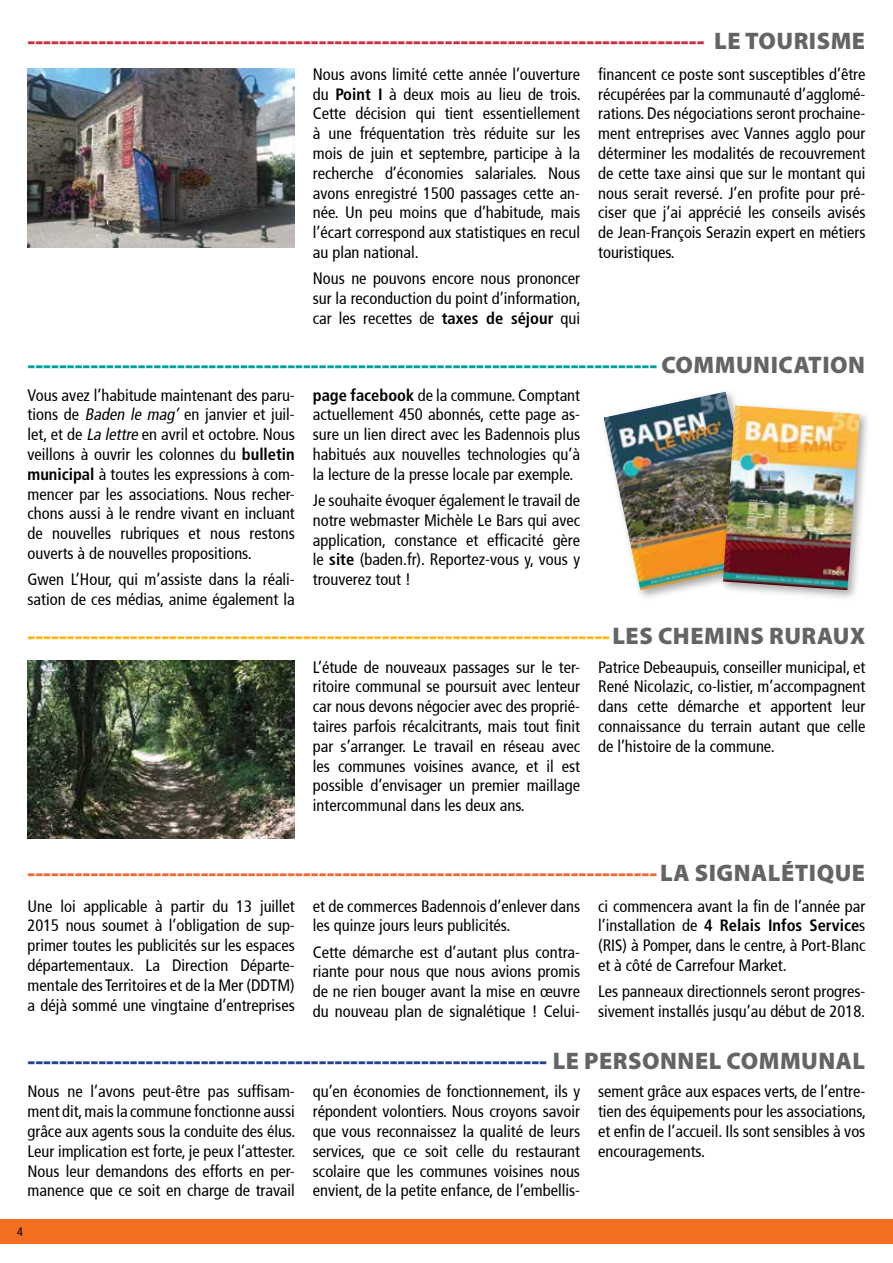
<style>
.page{position:relative;width:893px;height:1263px;background:#fff}
.page>*{position:absolute;margin:0;border:0;box-sizing:border-box;transform-origin:0 0}
.t1{font:900 24px "Myriad Pro";letter-spacing:.02em;color:#d12c3f}
.t2{font:900 24px "Myriad Pro";letter-spacing:.02em;color:#f26836}
.t3{font:900 24px "Myriad Pro";letter-spacing:.02em;color:#00a29f}
.t4{font:900 24px "Myriad Pro";letter-spacing:.02em;color:#fdb913}
.t5{font:900 24px "Myriad Pro";letter-spacing:.02em;color:#25408f}
.t6{font:condensed 16.5px/19.8px "Frutiger";color:#000;text-align:justify}
.t7{font:700 condensed 16.5px "Frutiger LT Std";color:#000}
.t8{font:condensed 12px "Frutiger";color:#000}
.s1{color:#636466}
.s2{font-family:"Frutiger LT Std";font-weight:700}
.s3{font-style:italic}
.s4{font-family:"Frutiger";font-weight:400}
</style>
<div class="page">
<div style="left:0;top:1219px;width:893px;height:25px;background:#f36f21"></div>
<img style="left:28px;top:661px;width:267px;height:178px">
<img style="left:28px;top:69px;width:267px;height:178px">
<div style="left:599px;top:388px;width:174px;height:213px;background:#000;opacity:.35"></div>
<img style="left:604px;top:392px;width:158px;height:198px">
<div style="left:719px;top:401px;width:152px;height:201px;background:#000;opacity:.35"></div>
<img style="left:723px;top:405px;width:137px;height:185px">
<h1 class="t1" style="left:28px;top:25px;width:839px">-------------------------------------------------------------------------------------- <span class="s1">LE TOURISME</span></h1>
<p class="t6" style="left:313px;top:64px;width:269px">Nous avons limité cette année l’ouverture du <span class="s2">Point I</span> à deux mois au lieu de trois.<br>Cette décision qui tient essentiellement à une fréquentation très réduite sur les mois de juin et septembre, participe à la recherche d’économies salariales. Nous avons enregistré 1500 passages cette an&shy;née. Un peu moins que d’habitude, mais l’écart correspond aux statistiques en recul au plan national.</p>
<p class="t6" style="left:313px;top:269px;width:269px">Nous ne pouvons encore nous prononcer sur la reconduction du point d’information, car les recettes de <span class="s2">taxes de séjour</span> qui</p>
<p class="t6" style="left:598px;top:64px;width:269px">financent ce poste sont susceptibles d’être récupérées par la communauté d’agglomé&shy;rations. Des négociations seront prochaine&shy;ment entreprises avec Vannes agglo pour déterminer les modalités de recouvrement de cette taxe ainsi que sur le montant qui nous serait reversé. J’en profite pour pré&shy;ciser que j’ai apprécié les conseils avisés de Jean-François Serazin expert en métiers touristiques.</p>
<h1 class="t3" style="left:28px;top:349px;width:839px">-------------------------------------------------------------------------------- <span class="s1">COMMUNICATION</span></h1>
<p class="t6" style="left:28px;top:385px;width:269px">Vous avez l’habitude maintenant des paru&shy;tions de <span class="s3">Baden le mag’</span> en janvier et juil&shy;let, et de <span class="s3">La lettre</span> en avril et octobre. Nous veillons à ouvrir les colonnes du <span class="s2">bulletin municipal</span> à toutes les expressions à com&shy;mencer par les associations. Nous recher&shy;chons aussi à le rendre vivant en incluant de nouvelles rubriques et nous restons ouverts à de nouvelles propositions.</p>
<p class="t6" style="left:28px;top:570px;width:269px">Gwen L’Hour, qui m’assiste dans la réali&shy;sation de ces médias, anime également la</p>
<p class="t6" style="left:313px;top:385px;width:269px"><span class="s2">page facebook</span> de la commune. Comptant actuellement 450 abonnés, cette page as&shy;sure un lien direct avec les Badennois plus habitués aux nouvelles technologies qu’à la lecture de la presse locale par exemple.</p>
<p class="t6" style="left:313px;top:490px;width:269px">Je souhaite évoquer également le travail de notre webmaster Michèle Le Bars qui avec application, constance et efficacité gère le <span class="s2">site</span> (baden.fr). Reportez-vous y, vous y trouverez tout !</p>
<h1 class="t4" style="left:28px;top:620px;width:839px">--------------------------------------------------------------------------<span class="s1">LES CHEMINS RURAUX</span></h1>
<p class="t6" style="left:313px;top:657px;width:269px">L’étude de nouveaux passages sur le ter&shy;ritoire communal se poursuit avec lenteur car nous devons négocier avec des proprié&shy;taires parfois récalcitrants, mais tout finit par s’arranger. Le travail en réseau avec les communes voisines avance, et il est possible d’envisager un premier maillage intercommunal dans les deux ans.</p>
<p class="t6" style="left:598px;top:657px;width:269px">Patrice Debeaupuis, conseiller municipal, et René Nicolazic, co-listier, m’accompagnent dans cette démarche et apportent leur connaissance du terrain autant que celle de l’histoire de la commune.</p>
<h1 class="t2" style="left:28px;top:856px;width:839px">--------------------------------------------------------------------------------<span class="s1">LA SIGNALÉTIQUE</span></h1>
<p class="t6" style="left:28px;top:896px;width:269px">Une loi applicable à partir du 13 juillet 2015 nous soumet à l’obligation de sup&shy;primer toutes les publicités sur les espaces départementaux. La Direction Départe&shy;mentale des Territoires et de la Mer (DDTM) a déjà sommé une vingtaine d’entreprises</p>
<p class="t6" style="left:313px;top:896px;width:269px">et de commerces Badennois d’enlever dans les quinze jours leurs publicités.</p>
<p class="t6" style="left:313px;top:942px;width:269px">Cette démarche est d’autant plus contra&shy;riante pour nous que nous avions promis de ne rien bouger avant la mise en œuvre du nouveau plan de signalétique ! Celui-</p>
<p class="t6" style="left:598px;top:896px;width:269px">ci commencera avant la fin de l’année par</p>
<p class="t7" style="left:598px;top:916px;width:269px"><span class="s4">l’installation de</span> 4 Relais Infos Service<span class="s4">s</span></p>
<p class="t6" style="left:598px;top:936px;width:269px">(RIS) à Pomper, dans le centre, à Port-Blanc et à côté de Carrefour Market.</p>
<p class="t6" style="left:598px;top:982px;width:269px">Les panneaux directionnels seront progres&shy;sivement installés jusqu’au début de 2018.</p>
<h1 class="t5" style="left:28px;top:1045px;width:839px">------------------------------------------------------------------ <span class="s1">LE PERSONNEL COMMUNAL</span></h1>
<p class="t6" style="left:28px;top:1082px;width:269px">Nous ne l’avons peut-être pas suffisam&shy;ment dit, mais la commune fonctionne aussi grâce aux agents sous la conduite des élus.<br>Leur implication est forte, je peux l’attester.<br>Nous leur demandons des efforts en per&shy;manence que ce soit en charge de travail</p>
<p class="t6" style="left:313px;top:1082px;width:269px">qu’en économies de fonctionnement, ils y répondent volontiers. Nous croyons savoir que vous reconnaissez la qualité de leurs services, que ce soit celle du restaurant scolaire que les communes voisines nous envient, de la petite enfance, de l’embellis-</p>
<p class="t6" style="left:598px;top:1082px;width:269px">sement grâce aux espaces verts, de l’entre&shy;tien des équipements pour les associations, et enfin de l’accueil. Ils sont sensibles à vos encouragements.</p>
<p class="t8" style="left:17px;top:1225px;width:7px">4</p>
</div>
